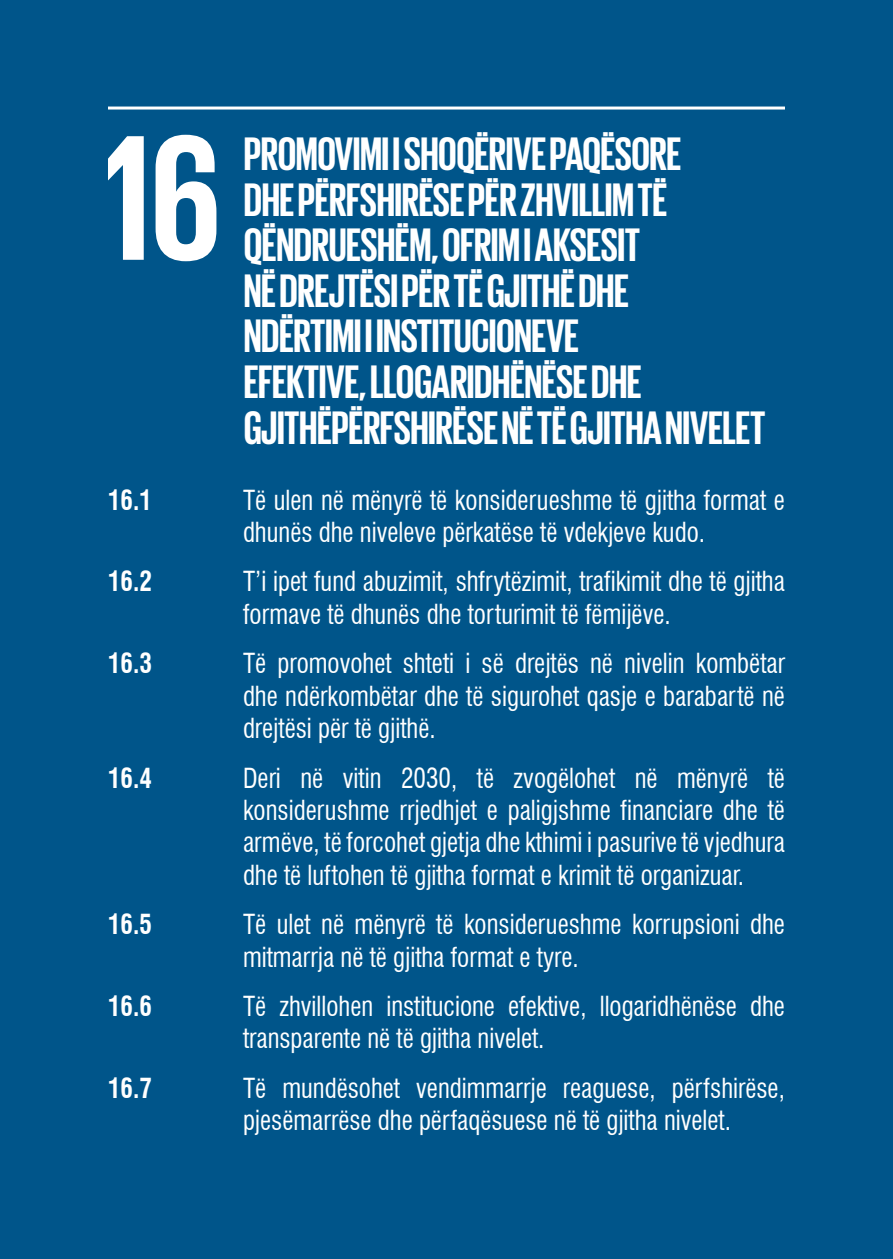
<style>
.page{position:relative;width:893px;height:1259px;background:#00558a}
.page>*{position:absolute;margin:0;border:0;box-sizing:border-box;transform-origin:0 0}
.t1{font:700 48px/45.6px "Giorgio Sans";letter-spacing:-.01em;color:#fff}
.t2{font:condensed 27px/32.4px "Swiss 721 BT";color:#fff;scale:.93 1}
.t3{font:700 condensed 27px "Swiss 721 BT";color:#fff;scale:.93 1}
</style>
<div class="page">
<hr style="left:108px;top:107px;width:677px;height:3px;background:#fff">
<svg style="left:108px;top:136px;width:36px;height:124px"></svg>
<svg style="left:156px;top:135px;width:60px;height:126px"></svg>
<h1 class="t1" style="left:244px;top:130px;width:523px">PROMOVIMI I SHOQËRIVE PAQËSORE<br>DHE PËRFSHIRËSE PËR ZHVILLIM TË<br>QËNDRUESHËM, OFRIM I AKSESIT<br>NË DREJTËSI PËR TË GJITHË DHE<br>NDËRTIMI I INSTITUCIONEVE<br>EFEKTIVE, LLOGARIDHËNËSE DHE<br>GJITHËPËRFSHIRËSE NË TË GJITHA NIVELET</h1>
<p class="t3" style="left:108px;top:483px;width:49px">16.1</p>
<p class="t2" style="left:243px;top:483px;width:584px">Të ulen në mënyrë të konsiderueshme të gjitha format e dhunës dhe niveleve përkatëse të vdekjeve kudo.</p>
<p class="t3" style="left:108px;top:565px;width:49px">16.2</p>
<p class="t2" style="left:243px;top:565px;width:584px">T’i ipet fund abuzimit, shfrytëzimit, trafikimit dhe të gjitha formave të dhunës dhe torturimit të fëmijëve.</p>
<p class="t3" style="left:108px;top:647px;width:49px">16.3</p>
<p class="t2" style="left:243px;top:647px;width:584px;text-align:justify">Të promovohet shteti i së drejtës në nivelin kombëtar dhe ndërkombëtar dhe të sigurohet qasje e barabartë në drejtësi për të gjithë.</p>
<p class="t3" style="left:108px;top:761px;width:49px">16.4</p>
<p class="t2" style="left:243px;top:761px;width:584px;text-align:justify">Deri në vitin 2030, të zvogëlohet në mënyrë të konsiderushme rrjedhjet e paligjshme financiare dhe të armëve, të forcohet gjetja dhe kthimi i pasurive të vjedhura dhe të luftohen të gjitha format e krimit të organizuar.</p>
<p class="t3" style="left:108px;top:908px;width:49px">16.5</p>
<p class="t2" style="left:243px;top:908px;width:584px">Të ulet në mënyrë të konsiderueshme korrupsioni dhe mitmarrja në të gjitha format e tyre.</p>
<p class="t3" style="left:108px;top:990px;width:49px">16.6</p>
<p class="t2" style="left:243px;top:990px;width:584px">Të zhvillohen institucione efektive, llogaridhënëse dhe transparente në të gjitha nivelet.</p>
<p class="t3" style="left:108px;top:1072px;width:49px">16.7</p>
<p class="t2" style="left:243px;top:1072px;width:584px">Të mundësohet vendimmarrje reaguese, përfshirëse, pjesëmarrëse dhe përfaqësuese në të gjitha nivelet.</p>
</div>
